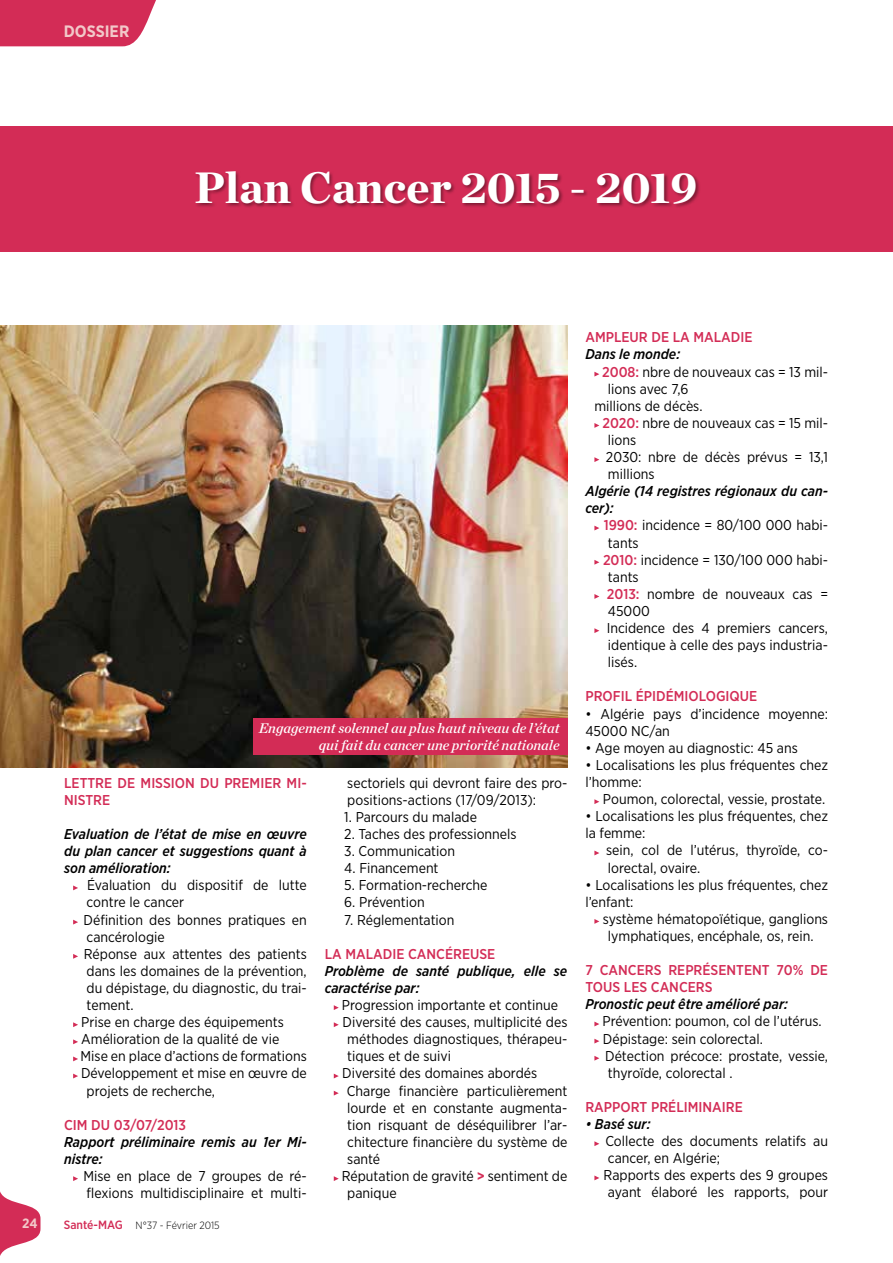
<style>
.page{position:relative;width:893px;height:1263px;background:#fff}
.page>*{position:absolute;margin:0;border:0;box-sizing:border-box;transform-origin:0 0}
.t1{font:900 45px "Chronicle Deck";color:#fff}
.t2{font:700 16.5px "Gotham Narrow";color:#f2c8c9}
.t3{font:14.25px/17.1px "Gotham Narrow";color:#000}
.t4{font:italic 500 14.25px/17.1px "Gotham Narrow";color:#000}
.t5{font:500 14.25px/17.1px "Gotham Narrow";color:#d32c56}
.t6{font:italic 14.25px/17.1px "Chronicle Deck Semi";color:#fff;text-align:right}
.t7{font:700 13.5px "Gotham Narrow";color:#f2c8c9}
.t8{font:300 10.5px "Gotham Narrow";color:#000}
.s1{font-weight:500;font-size:12px;color:#d32c56}
.s2{font-weight:700;color:#d32c56}
.s3{font-weight:500;color:#d32c56}
</style>
<div class="page">
<div style="left:0;top:127px;width:892px;height:125px;background:#d32c56"></div>
<svg style="left:73px;top:885px;width:5px;height:5px"></svg>
<svg style="left:73px;top:920px;width:5px;height:4px"></svg>
<svg style="left:73px;top:954px;width:5px;height:5px"></svg>
<svg style="left:73px;top:1022px;width:5px;height:5px"></svg>
<svg style="left:73px;top:1039px;width:5px;height:5px"></svg>
<svg style="left:73px;top:1056px;width:5px;height:5px"></svg>
<svg style="left:73px;top:1073px;width:5px;height:5px"></svg>
<svg style="left:73px;top:1176px;width:5px;height:5px"></svg>
<svg style="left:334px;top:1005px;width:5px;height:5px"></svg>
<svg style="left:334px;top:1022px;width:5px;height:5px"></svg>
<svg style="left:334px;top:1073px;width:5px;height:5px"></svg>
<svg style="left:334px;top:1091px;width:5px;height:4px"></svg>
<svg style="left:334px;top:1176px;width:5px;height:5px"></svg>
<svg style="left:594px;top:372px;width:5px;height:4px"></svg>
<svg style="left:594px;top:423px;width:5px;height:5px"></svg>
<svg style="left:594px;top:457px;width:5px;height:5px"></svg>
<svg style="left:594px;top:526px;width:5px;height:4px"></svg>
<svg style="left:594px;top:560px;width:5px;height:5px"></svg>
<svg style="left:594px;top:594px;width:5px;height:5px"></svg>
<svg style="left:594px;top:628px;width:5px;height:5px"></svg>
<svg style="left:594px;top:799px;width:5px;height:5px"></svg>
<svg style="left:594px;top:850px;width:5px;height:5px"></svg>
<svg style="left:594px;top:919px;width:5px;height:5px"></svg>
<svg style="left:594px;top:1021px;width:5px;height:5px"></svg>
<svg style="left:594px;top:1039px;width:5px;height:4px"></svg>
<svg style="left:594px;top:1056px;width:5px;height:4px"></svg>
<svg style="left:594px;top:1141px;width:5px;height:5px"></svg>
<svg style="left:594px;top:1175px;width:5px;height:5px"></svg>
<div style="left:195px;top:171px;width:505px;height:38px;background:#000;opacity:.4"></div>
<img style="left:0;top:326px;width:567px;height:441px">
<div style="left:253px;top:718px;width:314px;height:37px;background:#d32c56"></div>
<svg style="left:0;top:0;width:156px;height:46px"></svg>
<svg style="left:0;top:1191px;width:41px;height:65px"></svg>
<p class="t2" style="left:64px;top:20px;width:67px">DOSSIER</p>
<h1 class="t1" style="left:195px;top:151px;width:504px">Plan Cancer 2015 - 2019</h1>
<p class="t7" style="left:22px;top:1214px;width:17px">24</p>
<p class="t6" style="left:259px;top:718px;width:302px">Engagement solennel au plus haut niveau de l’état qui fait du cancer une priorité nationale</p>
<p class="t5" style="left:64px;top:774px;width:244px">LETTRE DE MISSION DU PREMIER MI-<br>NISTRE</p>
<p class="t4" style="left:64px;top:825px;width:244px;text-align:justify">Evaluation de l’état de mise en œuvre du plan cancer et suggestions quant à son amélioration:</p>
<p class="t3" style="left:87px;top:876px;width:221px">Évaluation du dispositif de lutte</p>
<p class="t3" style="left:87px;top:893px;width:99px">contre le cancer</p>
<p class="t3" style="left:84px;top:911px;width:225px">Définition des bonnes pratiques en</p>
<p class="t3" style="left:87px;top:928px;width:80px">cancérologie</p>
<p class="t3" style="left:84px;top:945px;width:224px">Réponse aux attentes des patients</p>
<p class="t3" style="left:87px;top:962px;width:222px">dans les domaines de la prévention,</p>
<p class="t3" style="left:87px;top:979px;width:222px">du dépistage, du diagnostic, du trai-</p>
<p class="t3" style="left:87px;top:996px;width:48px">tement.</p>
<p class="t3" style="left:81px;top:1013px;width:204px">Prise en charge des équipements</p>
<p class="t3" style="left:81px;top:1030px;width:200px">Amélioration de la qualité de vie</p>
<p class="t3" style="left:81px;top:1047px;width:228px">Mise en place d’actions de formations</p>
<p class="t3" style="left:81px;top:1064px;width:227px">Développement et mise en œuvre de</p>
<p class="t3" style="left:87px;top:1082px;width:130px">projets de recherche,</p>
<p class="t5" style="left:64px;top:1116px;width:124px">CIM DU 03/07/2013</p>
<p class="t4" style="left:64px;top:1133px;width:244px">Rapport préliminaire remis au 1er Mi&shy;nistre:</p>
<p class="t3" style="left:83px;top:1167px;width:225px">Mise en place de 7 groupes de ré&shy;flexions multidisciplinaire et multi-</p>
<p class="t8" style="left:64px;top:1219px;width:157px"><span class="s1">Santé-MAG</span> N°37 - Février 2015</p>
<p class="t3" style="left:347px;top:774px;width:222px">sectoriels qui devront faire des pro&shy;positions-actions (17/09/2013):</p>
<p class="t3" style="left:344px;top:808px;width:134px">1. Parcours du malade</p>
<p class="t3" style="left:344px;top:825px;width:174px">2. Taches des professionnels</p>
<p class="t3" style="left:344px;top:842px;width:112px">3. Communication</p>
<p class="t3" style="left:344px;top:859px;width:96px">4. Financement</p>
<p class="t3" style="left:344px;top:876px;width:145px">5. Formation-recherche</p>
<p class="t3" style="left:344px;top:893px;width:82px">6. Prévention</p>
<p class="t3" style="left:344px;top:911px;width:112px">7. Réglementation</p>
<p class="t5" style="left:325px;top:945px;width:172px">LA MALADIE CANCÉREUSE</p>
<p class="t4" style="left:325px;top:962px;width:244px">Problème de santé publique, elle se caractérise par:</p>
<p class="t3" style="left:342px;top:996px;width:218px">Progression importante et continue</p>
<p class="t3" style="left:343px;top:1013px;width:226px">Diversité des causes, multiplicité des</p>
<p class="t3" style="left:347px;top:1030px;width:222px">méthodes diagnostiques, thérapeu-</p>
<p class="t3" style="left:347px;top:1047px;width:105px">tiques et de suivi</p>
<p class="t3" style="left:342px;top:1064px;width:196px">Diversité des domaines abordés</p>
<p class="t3" style="left:347px;top:1082px;width:222px">Charge financière particulièrement</p>
<p class="t3" style="left:347px;top:1099px;width:222px">lourde et en constante augmenta-</p>
<p class="t3" style="left:347px;top:1116px;width:222px">tion risquant de déséquilibrer l’ar-</p>
<p class="t3" style="left:347px;top:1133px;width:222px">chitecture financière du système de</p>
<p class="t3" style="left:347px;top:1150px;width:34px">santé</p>
<p class="t3" style="left:342px;top:1167px;width:227px">Réputation de gravité <span class="s2">&gt;</span> sentiment de</p>
<p class="t3" style="left:347px;top:1184px;width:51px">panique</p>
<p class="t5" style="left:585px;top:329px;width:169px">AMPLEUR DE LA MALADIE</p>
<p class="t4" style="left:585px;top:346px;width:96px">Dans le monde:</p>
<p class="t3" style="left:602px;top:363px;width:227px"><span class="s3">2008:</span> nbre de nouveaux cas = 13 mil-</p>
<p class="t3" style="left:608px;top:380px;width:82px">lions avec 7,6</p>
<p class="t3" style="left:594px;top:397px;width:110px">millions de décès.</p>
<p class="t3" style="left:602px;top:414px;width:227px"><span class="s3">2020:</span> nbre de nouveaux cas = 15 mil-</p>
<p class="t3" style="left:608px;top:431px;width:30px">lions</p>
<p class="t3" style="left:606px;top:448px;width:224px">2030: nbre de décès prévus = 13,1</p>
<p class="t3" style="left:608px;top:465px;width:48px">millions</p>
<p class="t4" style="left:585px;top:482px;width:244px">Algérie (14 registres régionaux du can&shy;cer):</p>
<p class="t3" style="left:604px;top:517px;width:226px"><span class="s3">1990:</span> incidence = 80/100 000 habi-</p>
<p class="t3" style="left:608px;top:534px;width:32px">tants</p>
<p class="t3" style="left:603px;top:551px;width:227px"><span class="s3">2010:</span> incidence = 130/100 000 habi-</p>
<p class="t3" style="left:608px;top:568px;width:32px">tants</p>
<p class="t3" style="left:607px;top:585px;width:223px"><span class="s3">2013:</span> nombre de nouveaux cas =</p>
<p class="t3" style="left:608px;top:602px;width:44px">45000</p>
<p class="t3" style="left:607px;top:619px;width:223px">Incidence des 4 premiers cancers,</p>
<p class="t3" style="left:608px;top:636px;width:222px">identique à celle des pays industria-</p>
<p class="t3" style="left:608px;top:653px;width:31px">lisés.</p>
<p class="t5" style="left:585px;top:688px;width:173px">PROFIL ÉPIDÉMIOLOGIQUE</p>
<p class="t3" style="left:585px;top:705px;width:244px">• Algérie pays d’incidence moyenne:<br>45000 NC/an</p>
<p class="t3" style="left:585px;top:739px;width:214px">• Age moyen au diagnostic: 45 ans</p>
<p class="t3" style="left:585px;top:756px;width:244px">• Localisations les plus fréquentes chez l’homme:</p>
<p class="t3" style="left:603px;top:790px;width:224px">Poumon, colorectal, vessie, prostate.</p>
<p class="t3" style="left:585px;top:807px;width:244px">• Localisations les plus fréquentes, chez la femme:</p>
<p class="t3" style="left:606px;top:841px;width:223px">sein, col de l’utérus, thyroïde, co&shy;lorectal, ovaire.</p>
<p class="t3" style="left:585px;top:876px;width:244px">• Localisations les plus fréquentes, chez l’enfant:</p>
<p class="t3" style="left:608px;top:910px;width:222px;text-indent:-5px">système hématopoïétique, ganglions lymphatiques, encéphale, os, rein.</p>
<p class="t5" style="left:585px;top:961px;width:244px">7 CANCERS REPRÉSENTENT 70% DE<br>TOUS LES CANCERS</p>
<p class="t4" style="left:585px;top:995px;width:204px">Pronostic peut être amélioré par:</p>
<p class="t3" style="left:602px;top:1012px;width:221px">Prévention: poumon, col de l’utérus.</p>
<p class="t3" style="left:603px;top:1030px;width:161px">Dépistage: sein colorectal.</p>
<p class="t3" style="left:605px;top:1047px;width:224px">Détection précoce: prostate, vessie,</p>
<p class="t3" style="left:608px;top:1064px;width:126px">thyroïde, colorectal .</p>
<p class="t5" style="left:585px;top:1098px;width:159px">RAPPORT PRÉLIMINAIRE</p>
<p class="t4" style="left:585px;top:1115px;width:67px">• Basé sur:</p>
<p class="t3" style="left:605px;top:1132px;width:224px">Collecte des documents relatifs au</p>
<p class="t3" style="left:608px;top:1149px;width:114px">cancer, en Algérie;</p>
<p class="t3" style="left:604px;top:1166px;width:226px">Rapports des experts des 9 groupes</p>
<p class="t3" style="left:608px;top:1183px;width:222px">ayant élaboré les rapports, pour</p>
</div>
